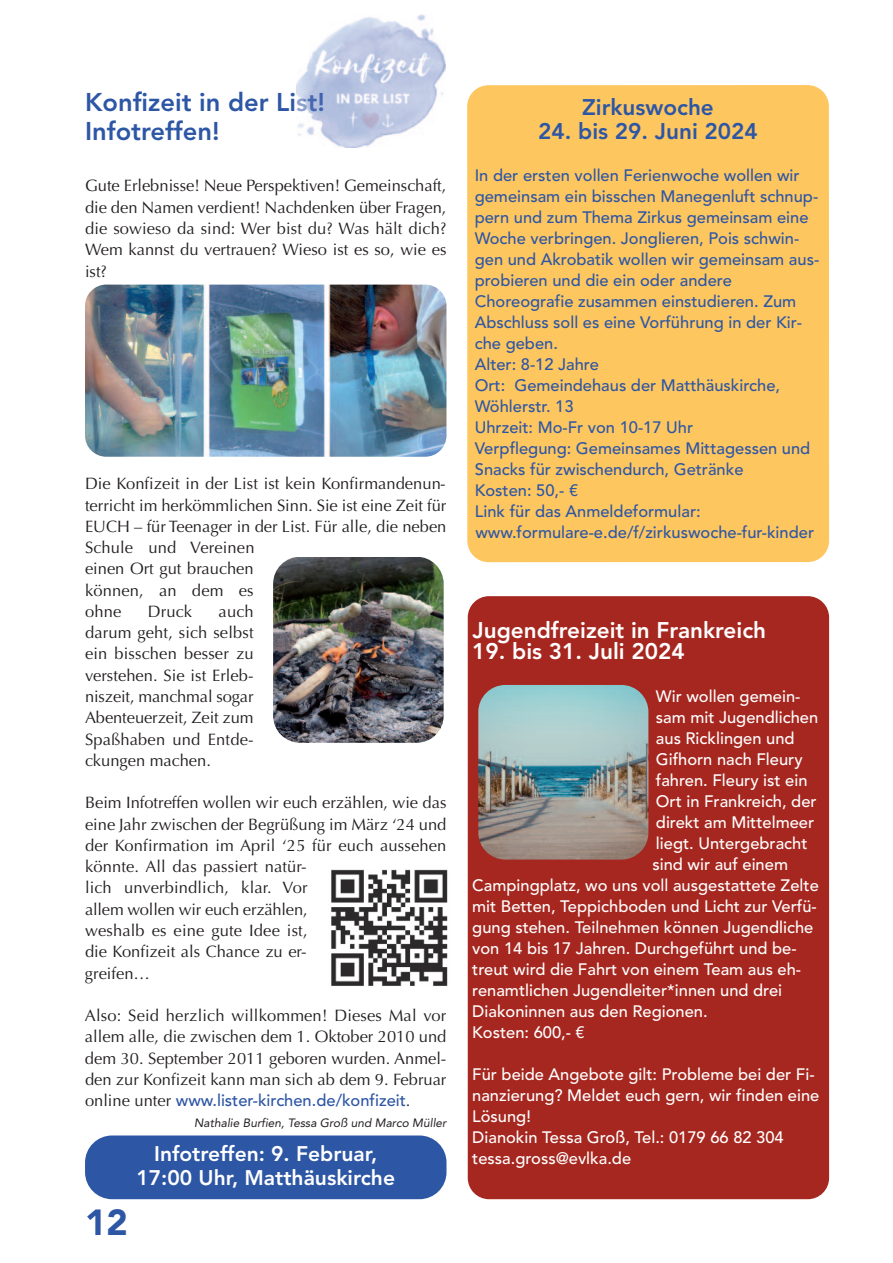
<style>
.page{position:relative;width:893px;height:1263px;background:#fff}
.page>*{position:absolute;margin:0;border:0;box-sizing:border-box;transform-origin:0 0}
.t1{font:900 36px "Avenir";color:#2d56a5}
.t2{font:800 25.5px/29.1px "Avenir";color:#2d56a5}
.t3{font:800 22.5px "Avenir";color:#fff}
.t4{font:800 22.5px "Avenir";color:#2d56a5}
.t5{font:800 21px/24px "Avenir";color:#fff;text-align:center}
.t6{font:16.5px/21.3px "Optima";color:#231f20;text-align:justify}
.t7{font:500 16.5px/21px "Avenir";color:#2d56a5}
.t8{font:500 16.5px/21px "Avenir";color:#fff}
.t9{font:italic 12px "Avenir";color:#231f20}
.s1{font-family:"Optima";font-weight:400;color:#231f20}
</style>
<div class="page">
<div style="left:468px;top:596px;width:361px;height:603px;background:#a6271f;border-radius:21px"></div>
<div style="left:467px;top:85px;width:362px;height:477px;background:#fec65f;border-radius:21px"></div>
<div style="left:85px;top:1135px;width:361px;height:64px;background:#2d56a5;border-radius:27px"></div>
<img style="left:296px;top:14px;width:149px;height:133px">
<img style="left:85px;top:285px;width:361px;height:172px;border-radius:21px">
<img style="left:331px;top:869px;width:117px;height:117px">
<img style="left:273px;top:558px;width:171px;height:185px;border-radius:27px">
<img style="left:478px;top:685px;width:170px;height:174px;border-radius:27px">
<h2 class="t2" style="left:85px;top:86px;width:241px">Konfizeit in der List!<br>Infotreffen!</h2>
<p class="t6" style="left:85px;top:175px;width:363px">Gute Erlebnisse! Neue Perspektiven! Gemeinschaft, die den Namen verdient! Nachdenken über Fragen, die sowieso da sind: Wer bist du? Was hält dich?<br>Wem kannst du vertrauen? Wieso ist es so, wie es ist?</p>
<p class="t6" style="left:85px;top:473px;width:363px;text-align:left">Die Konfizeit in der List ist kein Konfirmandenun&shy;terricht im herkömmlichen Sinn. Sie ist eine Zeit für<br>EUCH – für Teenager in der List. Für alle, die neben<br>Schule und Vereinen<br>einen Ort gut brauchen<br>können, an dem es<br>ohne</p>
<p class="t6" style="left:85px;top:601px;width:170px;text-indent:134px">auch darum geht, sich selbst ein bisschen besser zu verstehen. Sie ist Erleb&shy;niszeit, manchmal sogar Abenteuerzeit, Zeit zum Spaßhaben und Entde&shy;ckungen machen.</p>
<p class="t6" style="left:85px;top:792px;width:363px;text-align:left">Beim Infotreffen wollen wir euch erzählen, wie das eine Jahr zwischen der Begrüßung im März ‘24 und der Konfirmation im April ‘25 für euch aussehen könnte. All das passiert natür-<br>lich unverbindlich, klar. Vor<br>allem wollen wir euch erzählen,<br>weshalb es eine gute Idee ist,<br>die Konfizeit als Chance zu er-<br>greifen…</p>
<p class="t6" style="left:85px;top:1005px;width:363px">Also: Seid herzlich willkommen! Dieses Mal vor allem alle, die zwischen dem 1. Oktober 2010 und dem 30. September 2011 geboren wurden. Anmel&shy;den zur Konfizeit kann man sich ab dem 9. Februar</p>
<p class="t7" style="left:85px;top:1089px;width:327px"><span class="s1">online unter</span> www.lister-kirchen.de/konfizeit<span class="s1">.</span></p>
<p class="t9" style="left:194px;top:1116px;width:254px">Nathalie Burfien, Tessa Groß und Marco Müller</p>
<p class="t6" style="left:148px;top:601px;width:46px">Druck</p>
<h1 class="t1" style="left:85px;top:1192px;width:44px">12</h1>
<p class="t5" style="left:136px;top:1140px;width:260px">Infotreffen: 9. Februar,<br>17:00 Uhr, Matthäuskirche</p>
<h3 class="t4" style="left:582px;top:87px;width:133px">Zirkuswoche</h3>
<h3 class="t4" style="left:538px;top:111px;width:221px">24. bis 29. Juni 2024</h3>
<p class="t7" style="left:475px;top:164px;width:346px">In der ersten vollen Ferienwoche wollen wir gemeinsam ein bisschen Manegenluft schnup&shy;pern und zum Thema Zirkus gemeinsam eine Woche verbringen. Jonglieren, Pois schwin&shy;gen und Akrobatik wollen wir gemeinsam aus&shy;probieren und die ein oder andere Choreografie zusammen einstudieren. Zum Abschluss soll es eine Vorführung in der Kir&shy;che geben.<br>Alter: 8-12 Jahre<br>Ort: Gemeindehaus der Matthäuskirche, Wöhlerstr. 13<br>Uhrzeit: Mo-Fr von 10-17 Uhr<br>Verpflegung: Gemeinsames Mittagessen und Snacks für zwischendurch, Getränke<br>Kosten: 50,- €<br>Link für das Anmeldeformular: www.formulare-e.de/f/zirkuswoche-fur-kinder</p>
<h3 class="t3" style="left:473px;top:610px;width:295px">Jugendfreizeit in Frankreich</h3>
<h3 class="t3" style="left:472px;top:631px;width:214px">19. bis 31. Juli 2024</h3>
<p class="t8" style="left:656px;top:684px;width:146px">Wir wollen gemein-</p>
<p class="t8" style="left:656px;top:705px;width:164px">sam mit Jugendlichen</p>
<p class="t8" style="left:656px;top:726px;width:140px">aus Ricklingen und</p>
<p class="t8" style="left:656px;top:747px;width:148px">Gifhorn nach Fleury</p>
<p class="t8" style="left:656px;top:768px;width:153px">fahren. Fleury ist ein</p>
<p class="t8" style="left:656px;top:789px;width:162px">Ort in Frankreich, der</p>
<p class="t8" style="left:656px;top:810px;width:160px">direkt am Mittelmeer</p>
<p class="t8" style="left:656px;top:831px;width:153px">liegt. Untergebracht</p>
<p class="t8" style="left:652px;top:852px;width:137px">sind wir auf einem</p>
<p class="t8" style="left:472px;top:873px;width:348px">Campingplatz, wo uns voll ausgestattete Zelte</p>
<p class="t8" style="left:472px;top:894px;width:346px">mit Betten, Teppichboden und Licht zur Verfü-</p>
<p class="t8" style="left:472px;top:915px;width:343px">gung stehen. Teilnehmen können Jugendliche</p>
<p class="t8" style="left:472px;top:936px;width:326px">von 14 bis 17 Jahren. Durchgeführt und be-</p>
<p class="t8" style="left:472px;top:957px;width:330px">treut wird die Fahrt von einem Team aus eh-</p>
<p class="t8" style="left:472px;top:978px;width:311px">renamtlichen Jugendleiter*innen und drei</p>
<p class="t8" style="left:472px;top:999px;width:237px">Diakoninnen aus den Regionen.</p>
<p class="t8" style="left:472px;top:1020px;width:114px">Kosten: 600,- €</p>
<p class="t8" style="left:472px;top:1062px;width:349px">Für beide Angebote gilt: Probleme bei der Fi&shy;nanzierung? Meldet euch gern, wir finden eine<br>Lösung!<br>Dianokin Tessa Groß, Tel.: 0179 66 82 304 tessa.gross@evlka.de</p>
</div>
